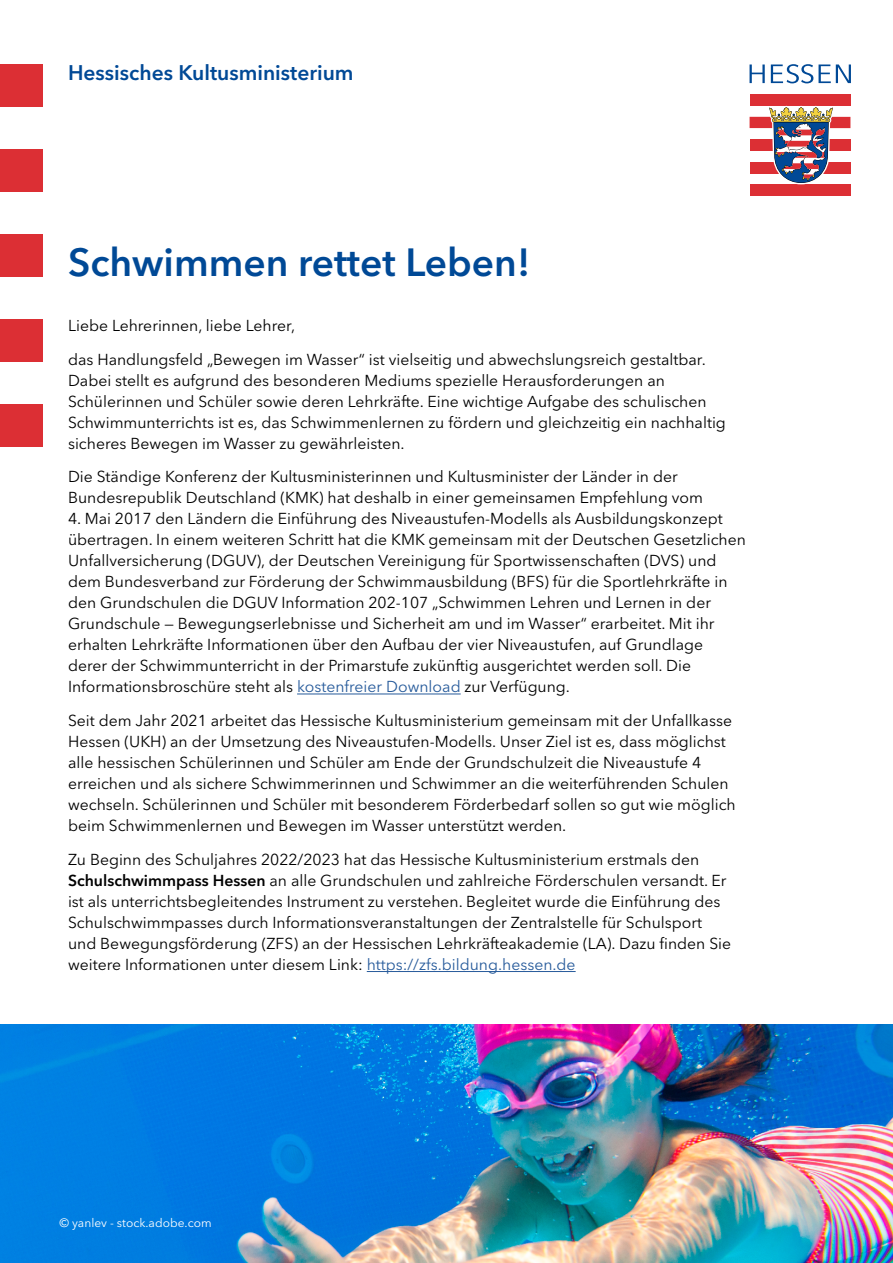
<style>
.page{position:relative;width:893px;height:1263px;background:#fff}
.page>*{position:absolute;margin:0;border:0;box-sizing:border-box;transform-origin:0 0}
.U1_p_Titel{font:600 39px "Avenir Next LT Pro";color:#004996}
.U1_p_Institut{font:600 21px "Avenir Next LT Pro";color:#004996}
.Texte_Text{font:15.75px/21px "Avenir Next LT Pro";color:#000}
.t1{font:12px "Avenir Next LT Pro";color:#fff}
.s1{color:#275b9b}
.s2{font-weight:600}
</style>
<div class="page">
<div style="left:0;top:64px;width:43px;height:42px;background:#dc2f34"></div>
<div style="left:0;top:149px;width:43px;height:42px;background:#dc2f34"></div>
<div style="left:0;top:234px;width:43px;height:42px;background:#dc2f34"></div>
<div style="left:0;top:319px;width:43px;height:42px;background:#dc2f34"></div>
<div style="left:0;top:404px;width:43px;height:42px;background:#dc2f34"></div>
<div style="left:750px;top:94px;width:100px;height:12px;background:#dc2f34"></div>
<div style="left:750px;top:117px;width:100px;height:11px;background:#dc2f34"></div>
<div style="left:749px;top:140px;width:101px;height:11px;background:#dc2f34"></div>
<div style="left:749px;top:162px;width:101px;height:11px;background:#dc2f34"></div>
<div style="left:750px;top:184px;width:100px;height:12px;background:#dc2f34"></div>
<svg style="left:768px;top:107px;width:66px;height:76px"></svg>
<svg style="left:749px;top:64px;width:16px;height:19px"></svg>
<svg style="left:771px;top:64px;width:79px;height:19px"></svg>
<hr style="left:297px;top:693px;width:164px;height:1px;background:#275b9b">
<hr style="left:367px;top:971px;width:209px;height:1px;background:#275b9b">
<img style="left:0;top:1025px;width:893px;height:238px">
<p class="U1_p_Institut" style="left:68px;top:60px;width:287px">Hessisches Kultusministerium</p>
<h1 class="U1_p_Titel" style="left:68px;top:239px;width:464px">Schwimmen rettet Leben!</h1>
<p class="Texte_Text" style="left:68px;top:315px;width:229px">Liebe Lehrerinnen, liebe Lehrer,</p>
<p class="Texte_Text" style="left:68px;top:349px;width:659px">das Handlungsfeld „Bewegen im Wasser“ ist vielseitig und abwechslungsreich gestaltbar.<br>Dabei stellt es aufgrund des besonderen Mediums spezielle Herausforderungen an Schülerinnen und Schüler sowie deren Lehrkräfte. Eine wichtige Aufgabe des schulischen Schwimmunterrichts ist es, das Schwimmenlernen zu fördern und gleichzeitig ein nachhaltig sicheres Bewegen im Wasser zu gewährleisten.</p>
<p class="Texte_Text" style="left:68px;top:466px;width:637px">Die Ständige Konferenz der Kultusministerinnen und Kultusminister der Länder in der<br>Bundesrepublik Deutschland (KMK) hat deshalb in einer gemeinsamen Empfehlung vom</p>
<p class="Texte_Text" style="left:68px;top:508px;width:679px">4. Mai 2017 den Ländern die Einführung des Niveaustufen-Modells als Ausbildungskonzept übertragen. In einem weiteren Schritt hat die KMK gemeinsam mit der Deutschen Gesetzlichen Unfallversicherung (DGUV), der Deutschen Vereinigung für Sportwissenschaften (DVS) und dem Bundesverband zur Förderung der Schwimmausbildung (BFS) für die Sportlehrkräfte in den Grundschulen die DGUV Information 202-107 „Schwimmen Lehren und Lernen in der Grundschule — Bewegungserlebnisse und Sicherheit am und im Wasser“ erarbeitet. Mit ihr erhalten Lehrkräfte Informationen über den Aufbau der vier Niveaustufen, auf Grundlage derer der Schwimmunterricht in der Primarstufe zukünftig ausgerichtet werden soll. Die Informationsbroschüre steht als <span class="s1">kostenfreier Download</span> zur Verfügung.</p>
<p class="Texte_Text" style="left:68px;top:710px;width:669px">Seit dem Jahr 2021 arbeitet das Hessische Kultusministerium gemeinsam mit der Unfallkasse Hessen (UKH) an der Umsetzung des Niveaustufen-Modells. Unser Ziel ist es, dass möglichst alle hessischen Schülerinnen und Schüler am Ende der Grundschulzeit die Niveaustufe 4 erreichen und als sichere Schwimmerinnen und Schwimmer an die weiterführenden Schulen wechseln. Schülerinnen und Schüler mit besonderem Förderbedarf sollen so gut wie möglich beim Schwimmenlernen und Bewegen im Wasser unterstützt werden.</p>
<p class="Texte_Text" style="left:68px;top:849px;width:665px">Zu Beginn des Schuljahres 2022/2023 hat das Hessische Kultusministerium erstmals den <span class="s2">Schulschwimmpass Hessen</span> an alle Grundschulen und zahlreiche Förderschulen versandt. Er ist als unterrichtsbegleitendes Instrument zu verstehen. Begleitet wurde die Einführung des Schulschwimmpasses durch Informationsveranstaltungen der Zentralstelle für Schulsport und Bewegungsförderung (ZFS) an der Hessischen Lehrkräfteakademie (LA). Dazu finden Sie weitere Informationen unter diesem Link: <span class="s1">https://zfs.bildung.hessen.de</span></p>
<p class="t1" style="left:60px;top:1216px;width:154px">© yanlev - stock.adobe.com</p>
</div>
